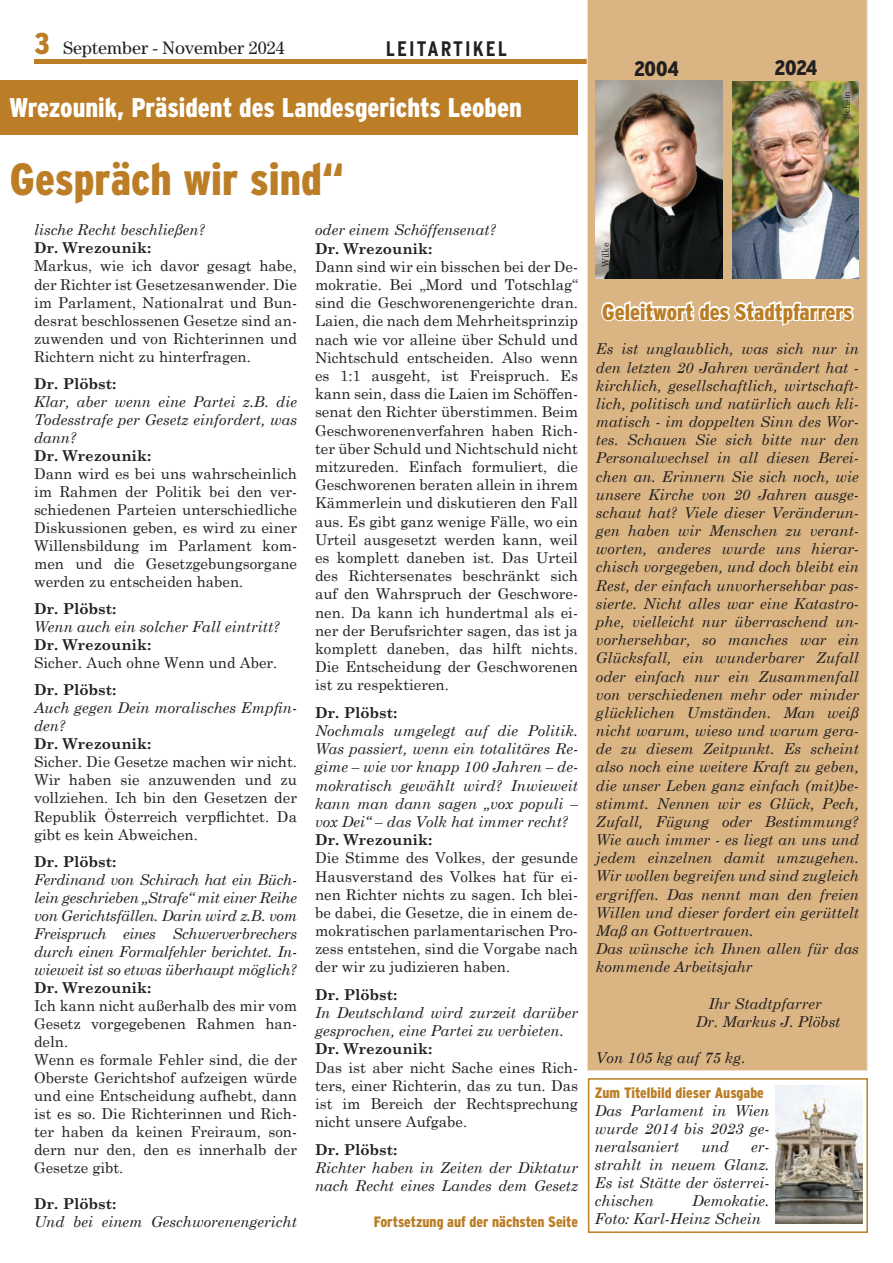
<style>
.page{position:relative;width:893px;height:1263px;background:#fff}
.page>*{position:absolute;margin:0;border:0;box-sizing:border-box;transform-origin:0 0}
.t1{font:900 condensed 45px "Interstate";color:#bb7e27}
.t2{font:900 condensed 27px "Interstate";color:#fff}
.t3{font:900 condensed 22.5px "Interstate";color:#bb7e27}
.t4{font:700 condensed 21px "Interstate";color:#231f20}
.t5{font:900 condensed 21px "Interstate";letter-spacing:-.03em;color:#231f20}
.t6{font:18px "Century LT";color:#231f20}
.t7{font:700 condensed 18px "Interstate";color:#231f20}
.t8{font:italic 15px/18.1px "Century Schoolbook";color:#231f20}
.t9{font:15px/18.1px "Century Schoolbook";color:#231f20;text-align:justify}
.t10{font:700 15px "Century Schoolbook";color:#231f20}
.t11{font:900 condensed 15px "Interstate";color:#bb7e27}
.t12{font:9px "Century Schoolbook";color:#231f20}
.s1{font-family:"Interstate";font-weight:900;font-stretch:condensed;font-size:30px;color:#bb7e27}
</style>
<div class="page">
<div style="left:34px;top:59px;width:825px;height:5px;background:#bb7e27"></div>
<div style="left:588px;top:1078px;width:280px;height:155px;border:2px solid #bb7e27"></div>
<div style="left:0;top:81px;width:578px;height:54px;background:#bb7e27"></div>
<div style="left:587px;top:0;width:280px;height:1071px;background:#dab583"></div>
<img style="left:732px;top:81px;width:127px;height:197px">
<svg style="left:600px;top:283px;width:256px;height:67px"></svg>
<img style="left:775px;top:1085px;width:87px;height:138px">
<img style="left:596px;top:81px;width:126px;height:197px">
<p class="t6" style="left:34px;top:38px;width:252px"><span class="s1">3</span> September - November 2024</p>
<p class="t7" style="left:431px;top:38px;width:33px">XXX</p>
<h2 class="t2" style="left:9px;top:93px;width:514px">Wrezounik, Präsident des Landesgerichts Leoben</h2>
<h3 class="t4" style="left:386px;top:36px;width:119px">LEITARTIKEL</h3>
<h1 class="t1" style="left:10px;top:154px;width:336px">Gespräch wir sind“</h1>
<p class="t8" style="left:34px;top:221px;width:173px">lische Recht beschließen?</p>
<p class="t10" style="left:34px;top:239px;width:119px">Dr. Wrezounik:</p>
<p class="t9" style="left:34px;top:257px;width:264px">Markus, wie ich davor gesagt habe, der Richter ist Gesetzesanwender. Die im Parlament, Nationalrat und Bun&shy;desrat beschlossenen Gesetze sind an&shy;zuwenden und von Richterinnen und Richtern nicht zu hinterfragen.</p>
<p class="t10" style="left:34px;top:374px;width:84px">Dr. Plöbst:</p>
<p class="t8" style="left:34px;top:392px;width:264px;text-align:justify">Klar, aber wenn eine Partei z.B. die Todesstrafe per Gesetz einfordert, was dann?</p>
<p class="t10" style="left:34px;top:446px;width:119px">Dr. Wrezounik:</p>
<p class="t9" style="left:34px;top:464px;width:264px">Dann wird es bei uns wahrscheinlich im Rahmen der Politik bei den ver&shy;schiedenen Parteien unterschiedliche Diskussionen geben, es wird zu einer Willensbildung im Parlament kom&shy;men und die Gesetzgebungsorgane werden zu entscheiden haben.</p>
<p class="t10" style="left:34px;top:600px;width:84px">Dr. Plöbst:</p>
<p class="t8" style="left:34px;top:617px;width:248px">Wenn auch ein solcher Fall eintritt?</p>
<p class="t10" style="left:34px;top:636px;width:119px">Dr. Wrezounik:</p>
<p class="t9" style="left:34px;top:653px;width:245px">Sicher. Auch ohne Wenn und Aber.</p>
<p class="t10" style="left:34px;top:681px;width:84px">Dr. Plöbst:</p>
<p class="t8" style="left:34px;top:699px;width:264px">Auch gegen Dein moralisches Empfin&shy;den?</p>
<p class="t10" style="left:34px;top:735px;width:119px">Dr. Wrezounik:</p>
<p class="t9" style="left:34px;top:753px;width:264px">Sicher. Die Gesetze machen wir nicht.<br>Wir haben sie anzuwenden und zu vollziehen. Ich bin den Gesetzen der Republik Österreich verpflichtet. Da gibt es kein Abweichen.</p>
<p class="t10" style="left:34px;top:852px;width:84px">Dr. Plöbst:</p>
<p class="t8" style="left:34px;top:870px;width:265px;text-align:justify">Ferdinand von Schirach hat ein Büch&shy;lein geschrieben „Strafe“ mit einer Reihe von Gerichtsfällen. Darin wird z.B. vom Freispruch eines Schwerverbrechers durch einen Formalfehler berichtet. In&shy;wieweit ist so etwas überhaupt möglich?</p>
<p class="t10" style="left:34px;top:978px;width:119px">Dr. Wrezounik:</p>
<p class="t9" style="left:34px;top:996px;width:264px;text-align:left">Ich kann nicht außerhalb des mir vom<br>Gesetz vorgegebenen Rahmen han&shy;deln.<br>Wenn es formale Fehler sind, die der<br>Oberste Gerichtshof aufzeigen würde und eine Entscheidung aufhebt, dann ist es so. Die Richterinnen und Rich&shy;ter haben da keinen Freiraum, son&shy;dern nur den, den es innerhalb der<br>Gesetze gibt.</p>
<p class="t10" style="left:34px;top:1195px;width:84px">Dr. Plöbst:</p>
<p class="t8" style="left:34px;top:1212px;width:265px">Und bei einem Geschworenengericht</p>
<p class="t8" style="left:315px;top:221px;width:183px">oder einem Schöffensenat?</p>
<p class="t10" style="left:315px;top:239px;width:119px">Dr. Wrezounik:</p>
<p class="t9" style="left:315px;top:257px;width:264px">Dann sind wir ein bisschen bei der De&shy;mokratie. Bei „Mord und Totschlag“ sind die Geschworenengerichte dran.<br>Laien, die nach dem Mehrheitsprinzip nach wie vor alleine über Schuld und Nichtschuld entscheiden. Also wenn es 1:1 ausgeht, ist Freispruch. Es kann sein, dass die Laien im Schöffen&shy;senat den Richter überstimmen. Beim Geschworenenverfahren haben Rich&shy;ter über Schuld und Nichtschuld nicht mitzureden. Einfach formuliert, die Geschworenen beraten allein in ihrem Kämmerlein und diskutieren den Fall aus. Es gibt ganz wenige Fälle, wo ein Urteil ausgesetzt werden kann, weil es komplett daneben ist. Das Urteil des Richtersenates beschränkt sich auf den Wahrspruch der Geschwore&shy;nen. Da kann ich hundertmal als ei&shy;ner der Berufsrichter sagen, das ist ja komplett daneben, das hilft nichts.<br>Die Entscheidung der Geschworenen ist zu respektieren.</p>
<p class="t10" style="left:315px;top:703px;width:84px">Dr. Plöbst:</p>
<p class="t8" style="left:315px;top:721px;width:264px;text-align:justify">Nochmals umgelegt auf die Politik.<br>Was passiert, wenn ein totalitäres Re&shy;gime – wie vor knapp 100 Jahren – de&shy;mokratisch gewählt wird? Inwieweit kann man dann sagen „vox populi – vox Dei“ – das Volk hat immer recht?</p>
<p class="t10" style="left:315px;top:831px;width:119px">Dr. Wrezounik:</p>
<p class="t9" style="left:315px;top:848px;width:264px">Die Stimme des Volkes, der gesunde Hausverstand des Volkes hat für ei&shy;nen Richter nichts zu sagen. Ich blei&shy;be dabei, die Gesetze, die in einem de&shy;mokratischen parlamentarischen Pro&shy;zess entstehen, sind die Vorgabe nach der wir zu judizieren haben.</p>
<p class="t10" style="left:315px;top:985px;width:84px">Dr. Plöbst:</p>
<p class="t8" style="left:315px;top:1003px;width:264px">In Deutschland wird zurzeit darüber gesprochen, eine Partei zu verbieten.</p>
<p class="t10" style="left:315px;top:1040px;width:119px">Dr. Wrezounik:</p>
<p class="t9" style="left:315px;top:1058px;width:264px">Das ist aber nicht Sache eines Rich&shy;ters, einer Richterin, das zu tun. Das ist im Bereich der Rechtsprechung nicht unsere Aufgabe.</p>
<p class="t10" style="left:315px;top:1140px;width:84px">Dr. Plöbst:</p>
<p class="t8" style="left:315px;top:1158px;width:264px">Richter haben in Zeiten der Diktatur nach Recht eines Landes dem Gesetz</p>
<p class="t11" style="left:374px;top:1214px;width:206px">Fortsetzung auf der nächsten Seite</p>
<h3 class="t5" style="left:634px;top:57px;width:47px">2004</h3>
<h3 class="t5" style="left:775px;top:56px;width:44px">2024</h3>
<p class="t12" style="left:841px;top:119px;width:29px;rotate:-90deg">Schein</p>
<p class="t12" style="left:600px;top:267px;width:26px;rotate:-90deg">Wilke</p>
<h3 class="t3" style="left:602px;top:299px;width:252px">Geleitwort des Stadtpfarrers</h3>
<p class="t8" style="left:596px;top:340px;width:264px">Es ist unglaublich, was sich nur in den letzten 20 Jahren verändert hat - kirchlich, gesellschaftlich, wirtschaft&shy;lich, politisch und natürlich auch kli&shy;matisch - im doppelten Sinn des Wor&shy;tes. Schauen Sie sich bitte nur den Personalwechsel in all diesen Berei&shy;chen an. Erinnern Sie sich noch, wie unsere Kirche von 20 Jahren ausge&shy;schaut hat? Viele dieser Veränderun&shy;gen haben wir Menschen zu verant&shy;worten, anderes wurde uns hierar&shy;chisch vorgegeben, und doch bleibt ein Rest, der einfach unvorhersehbar pas&shy;sierte. Nicht alles war eine Katastro&shy;phe, vielleicht nur überraschend un&shy;vorhersehbar, so manches war ein Glücksfall, ein wunderbarer Zufall oder einfach nur ein Zusammenfall von verschiedenen mehr oder minder glücklichen Umständen. Man weiß nicht warum, wieso und warum gera&shy;de zu diesem Zeitpunkt. Es scheint also noch eine weitere Kraft zu geben, die unser Leben ganz einfach (mit)be&shy;stimmt. Nennen wir es Glück, Pech, Zufall, Fügung oder Bestimmung?<br>Wie auch immer - es liegt an uns und jedem einzelnen damit umzugehen.<br>Wir wollen begreifen und sind zugleich ergriffen. Das nennt man den freien Willen und dieser fordert ein gerüttelt Maß an Gottvertrauen.<br>Das wünsche ich Ihnen allen für das kommende Arbeitsjahr</p>
<p class="t8" style="left:696px;top:994px;width:146px;text-align:center">Ihr Stadtpfarrer<br>Dr. Markus J. Plöbst</p>
<p class="t8" style="left:596px;top:1048px;width:151px">Von 105 kg auf 75 kg.</p>
<p class="t11" style="left:595px;top:1084px;width:171px">Zum Titelbild dieser Ausgabe</p>
<p class="t8" style="left:595px;top:1101px;width:176px;text-align:justify">Das Parlament in Wien wurde 2014 bis 2023 ge&shy;neralsaniert</p>
<p class="t8" style="left:701px;top:1137px;width:29px">und</p>
<p class="t8" style="left:595px;top:1137px;width:176px;text-align:justify;text-indent:156px">er&shy;strahlt in neuem Glanz.<br>Es ist Stätte der österrei&shy;chischen</p>
<p class="t8" style="left:595px;top:1191px;width:176px;text-indent:97px">Demokatie.<br>Foto: Karl-Heinz Schein</p>
</div>
